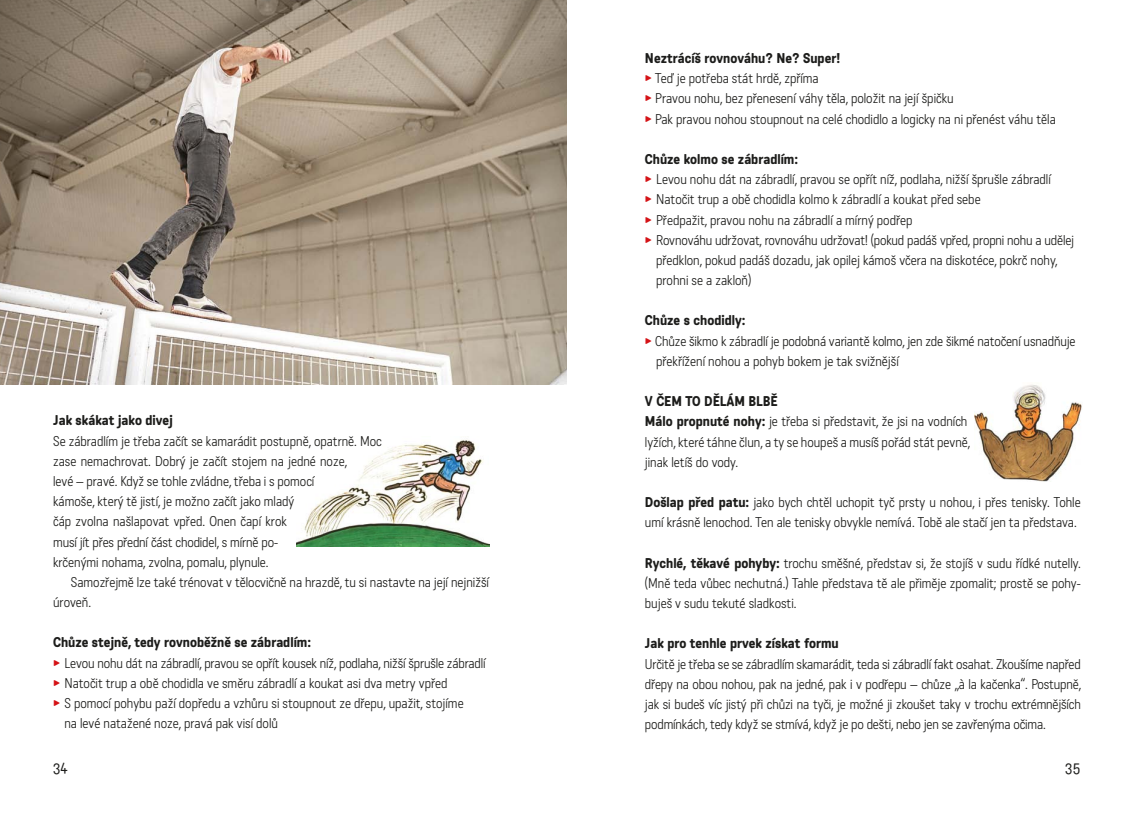
<style>
.page{position:relative;width:1134px;height:815px;background:#fff}
.page>*{position:absolute;margin:0;border:0;box-sizing:border-box;transform-origin:0 0}
.t1{font:15px "Katarine Std";color:#1d1d1b}
.t2{font:300 13.75px/20.1px "Katarine Std";color:#1d1d1b}
.t3{font:500 13.75px "Katarine Std";color:#1d1d1b}
.s1{font-weight:500;color:#d51317}
.s2{font-weight:500}
</style>
<div class="page">
<img style="left:296px;top:440px;width:193px;height:107px">
<img style="left:0;top:0;width:567px;height:385px">
<img style="left:975px;top:384px;width:107px;height:98px">
<p class="t3" style="left:53px;top:411px;width:121px">Jak skákat jako divej</p>
<p class="t2" style="left:53px;top:430px;width:330px">Se zábradlím je třeba začít se kamarádit postupně, opatrně. Moc zase nemachrovat. Dobrý je začít stojem na jedné noze,<br>levé – pravé. Když se tohle zvládne, třeba i s pomocí<br>kámoše, který tě jistí, je možno začít jako mladý<br>čáp zvolna našlapovat vpřed. Onen čapí krok<br>musí jít přes přední část chodidel, s mírně po-<br>krčenými nohama, zvolna, pomalu, plynule.</p>
<p class="t2" style="left:53px;top:572px;width:437px;text-indent:18px">Samozřejmě lze také trénovat v tělocvičně na hrazdě, tu si nastavte na její nejnižší úroveň.</p>
<p class="t3" style="left:53px;top:633px;width:260px">Chůze stejně, tedy rovnoběžně se zábradlím:</p>
<p class="t2" style="left:53px;top:653px;width:434px"><span class="s1">▸</span> Levou nohu dát na zábradlí, pravou se opřít kousek níž, podlaha, nižší šprušle zábradlí</p>
<p class="t2" style="left:53px;top:673px;width:396px"><span class="s1">▸</span> Natočit trup a obě chodidla ve směru zábradlí a koukat asi dva metry vpřed</p>
<p class="t2" style="left:53px;top:693px;width:412px"><span class="s1">▸</span> S pomocí pohybu paží dopředu a vzhůru si stoupnout ze dřepu, upažit, stojíme</p>
<p class="t2" style="left:64px;top:713px;width:215px">na levé natažené noze, pravá pak visí dolů</p>
<p class="t1" style="left:53px;top:756px;width:16px">34</p>
<p class="t2" style="left:645px;top:48px;width:412px"><span class="s2">Neztrácíš rovnováhu? Ne? Super!<br></span><span class="s1">▸</span> Teď je potřeba stát hrdě, zpříma<br><span class="s1">▸</span> Pravou nohu, bez přenesení váhy těla, položit na její špičku<br><span class="s1">▸</span> Pak pravou nohou stoupnout na celé chodidlo a logicky na ni přenést váhu těla</p>
<p class="t3" style="left:645px;top:150px;width:155px">Chůze kolmo se zábradlím:</p>
<p class="t2" style="left:645px;top:169px;width:407px"><span class="s1">▸</span> Levou nohu dát na zábradlí, pravou se opřít níž, podlaha, nižší šprušle zábradlí</p>
<p class="t2" style="left:645px;top:189px;width:337px"><span class="s1">▸</span> Natočit trup a obě chodidla kolmo k zábradlí a koukat před sebe</p>
<p class="t2" style="left:645px;top:209px;width:269px"><span class="s1">▸</span> Předpažit, pravou nohu na zábradlí a mírný podřep</p>
<p class="t2" style="left:645px;top:230px;width:431px"><span class="s1">▸</span> Rovnováhu udržovat, rovnováhu udržovat! (pokud padáš vpřed, propni nohu a udělej</p>
<p class="t2" style="left:656px;top:250px;width:403px">předklon, pokud padáš dozadu, jak opilej kámoš včera na diskotéce, pokrč nohy,</p>
<p class="t2" style="left:656px;top:270px;width:97px">prohni se a zakloň)</p>
<p class="t3" style="left:645px;top:311px;width:102px">Chůze s chodidly:</p>
<p class="t2" style="left:645px;top:331px;width:432px"><span class="s1">▸</span> Chůze šikmo k zábradlí je podobná variantě kolmo, jen zde šikmé natočení usnadňuje</p>
<p class="t2" style="left:656px;top:351px;width:244px">překřížení nohou a pohyb bokem je tak svižnější</p>
<p class="t2" style="left:645px;top:391px;width:327px"><span class="s2">V ČEM TO DĚLÁM BLBĚ<br>Málo propnuté nohy:</span> je třeba si představit, že jsi na vodních lyžích, které táhne člun, a ty se houpeš a musíš pořád stát pevně, jinak letíš do vody.</p>
<p class="t2" style="left:645px;top:492px;width:437px"><span class="s2">Došlap před patu:</span> jako bych chtěl uchopit tyč prsty u nohou, i přes tenisky. Tohle umí krásně lenochod. Ten ale tenisky obvykle nemívá. Tobě ale stačí jen ta představa.</p>
<p class="t2" style="left:645px;top:553px;width:437px;text-align:justify"><span class="s2">Rychlé, těkavé pohyby:</span> trochu směšné, představ si, že stojíš v sudu řídké nutelly. (Mně teda vůbec nechutná.) Tahle představa tě ale přiměje zpomalit; prostě se pohy&shy;buješ v sudu tekuté sladkosti.</p>
<p class="t3" style="left:645px;top:634px;width:195px">Jak pro tenhle prvek získat formu</p>
<p class="t2" style="left:645px;top:654px;width:437px;text-align:justify">Určitě je třeba se se zábradlím skamarádit, teda si zábradlí fakt osahat. Zkoušíme napřed dřepy na obou nohou, pak na jedné, pak i v podřepu – chůze „à la kačenka“. Postupně, jak si budeš víc jistý při chůzi na tyči, je možné ji zkoušet taky v trochu extrémnějších podmínkách, tedy když se stmívá, když je po dešti, nebo jen se zavřenýma očima.</p>
<p class="t1" style="left:1065px;top:756px;width:17px">35</p>
</div>
